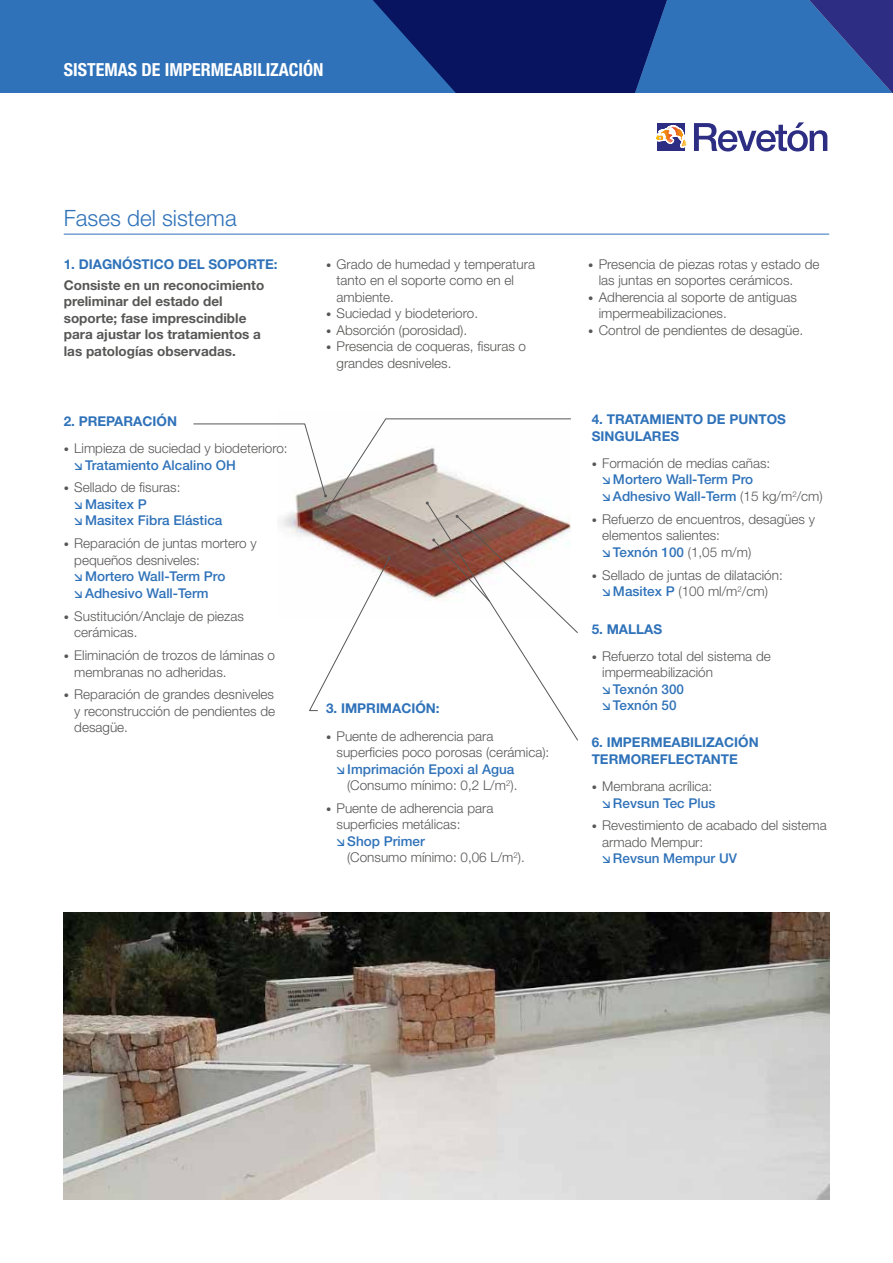
<style>
.page{position:relative;width:893px;height:1263px;background:#fff}
.page>*{position:absolute;margin:0;border:0;box-sizing:border-box;transform-origin:0 0}
.t1{font:300 22.5px "Helvetica Neue LT Std";color:#2f72b9}
.t2{font:700 condensed 18px "Helvetica Neue LT Std";color:#fff}
.t3{font:300 13.5px/16.5px "Helvetica Neue LT Std";color:#575756}
.t4{font:500 13.5px/16.5px "Helvetica Neue LT Std";color:#2f72b9}
.t5{font:700 13.5px/16.5px "Helvetica Neue LT Std";color:#2f72b9}
.t6{font:700 13.5px/16.5px "Helvetica Neue LT Std";color:#575756}
.s1{font-weight:500;font-size:10.5px}
.s2{font-family:"Gloriola Std";font-weight:500;font-size:10.5px;color:#2f72b9}
.s3{font-weight:500;color:#2f72b9}
.s4{font-size:10.5px;color:#575756}
.s5{font-weight:300;color:#575756}
.s6{font-family:"Gloriola Std";font-size:10.5px}
</style>
<div class="page">
<div style="left:0;top:0;width:353px;height:93px;background:#2f72b9"></div>
<svg style="left:353px;top:0;width:540px;height:93px;background:#1d448d"></svg>
<div style="left:657px;top:123px;width:28px;height:28px;background:#2d2e83"></div>
<svg style="left:694px;top:122px;width:133px;height:30px"></svg>
<svg style="left:656px;top:125px;width:31px;height:23px"></svg>
<hr style="left:64px;top:234px;width:765px;height:1px;background:#2f72b9">
<img style="left:64px;top:912px;width:765px;height:287px">
<svg style="left:193px;top:418px;width:385px;height:323px"></svg>
<h2 class="t2" style="left:64px;top:58px;width:261px">SISTEMAS DE IMPERMEABILIZACIÓN</h2>
<h1 class="t1" style="left:64px;top:204px;width:174px">Fases del sistema</h1>
<p class="t5" style="left:64px;top:255px;width:215px">1. DIAGNÓSTICO DEL SOPORTE:</p>
<p class="t6" style="left:64px;top:276px;width:202px">Consiste en un reconocimiento preliminar del estado del soporte; fase imprescindible para ajustar los tratamientos a las patologías observadas.</p>
<p class="t5" style="left:64px;top:412px;width:115px">2. PREPARACIÓN</p>
<p class="t3" style="left:75px;top:440px;width:215px;text-indent:-11px"><span class="s1">•</span> Limpieza de suciedad y biodeterioro: <span class="s2">↘</span> <span class="s3">Tratamiento Alcalino OH</span></p>
<p class="t4" style="left:75px;top:479px;width:149px;text-indent:-11px"><span class="s4">•</span> <span class="s5">Sellado de fisuras:<br></span><span class="s6">↘</span> Masitex P<br><span class="s6">↘</span> Masitex Fibra Elástica</p>
<p class="t3" style="left:74px;top:535px;width:184px;text-indent:-10px"><span class="s1">•</span> Reparación de juntas mortero y pequeños desniveles:<br><span class="s2">↘</span> <span class="s3">Mortero Wall-Term Pro<br></span><span class="s2">↘</span> <span class="s3">Adhesivo Wall-Term</span></p>
<p class="t3" style="left:74px;top:607px;width:171px;text-indent:-10px"><span class="s1">•</span> Sustitución/Anclaje de piezas cerámicas.</p>
<p class="t3" style="left:74px;top:647px;width:202px;text-indent:-10px"><span class="s1">•</span> Eliminación de trozos de láminas o membranas no adheridas.</p>
<p class="t3" style="left:74px;top:686px;width:202px;text-align:justify;text-indent:-10px"><span class="s1">•</span> Reparación de grandes desniveles y reconstrucción de pendientes de desagüe.</p>
<p class="t3" style="left:336px;top:255px;width:200px;text-indent:-10px"><span class="s1">•</span> Grado de humedad y temperatura tanto en el soporte como en el ambiente.</p>
<p class="t3" style="left:326px;top:305px;width:154px"><span class="s1">•</span> Suciedad y biodeterioro.</p>
<p class="t3" style="left:326px;top:321px;width:143px"><span class="s1">•</span> Absorción (porosidad).</p>
<p class="t3" style="left:336px;top:338px;width:191px;text-indent:-10px"><span class="s1">•</span> Presencia de coqueras, fisuras o grandes desniveles.</p>
<p class="t5" style="left:326px;top:700px;width:115px">3. IMPRIMACIÓN:</p>
<p class="t3" style="left:326px;top:727px;width:169px"><span class="s1">•</span> Puente de adherencia para</p>
<p class="t3" style="left:336px;top:744px;width:214px">superficies poco porosas (cerámica):</p>
<p class="t4" style="left:337px;top:760px;width:179px"><span class="s6">↘</span> Imprimación Epoxi al Agua</p>
<p class="t3" style="left:347px;top:777px;width:172px">(Consumo mínimo: 0,2 L/m<sup>2</sup>).</p>
<p class="t3" style="left:336px;top:800px;width:158px;text-indent:-10px"><span class="s1">•</span> Puente de adherencia para superficies metálicas:<br><span class="s2">↘</span> <span class="s3">Shop Primer</span></p>
<p class="t3" style="left:347px;top:849px;width:179px">(Consumo mínimo: 0,06 L/m<sup>2</sup>).</p>
<p class="t3" style="left:599px;top:255px;width:222px;text-indent:-10px"><span class="s1">•</span> Presencia de piezas rotas y estado de las juntas en soportes cerámicos.</p>
<p class="t3" style="left:599px;top:288px;width:200px;text-indent:-10px"><span class="s1">•</span> Adherencia al soporte de antiguas impermeabilizaciones.</p>
<p class="t3" style="left:588px;top:321px;width:217px"><span class="s1">•</span> Control de pendientes de desagüe.</p>
<p class="t5" style="left:592px;top:411px;width:196px">4. TRATAMIENTO DE PUNTOS<br>SINGULARES</p>
<p class="t4" style="left:602px;top:455px;width:222px;text-indent:-11px"><span class="s4">•</span> <span class="s5">Formación de medias cañas:<br></span><span class="s6">↘</span> Mortero Wall-Term Pro<br><span class="s6">↘</span> Adhesivo Wall-Term <span class="s5">(15 kg/m</span><sup>2</sup><span class="s5">/cm)</span></p>
<p class="t3" style="left:602px;top:510px;width:214px;text-indent:-10px"><span class="s1">•</span> Refuerzo de encuentros, desagües y elementos salientes:<br><span class="s2">↘</span> <span class="s3">Texnón 100</span> (1,05 m/m)</p>
<p class="t3" style="left:592px;top:566px;width:193px;text-align:center"><span class="s1">•</span> Sellado de juntas de dilatación: <span class="s2">↘</span> <span class="s3">Masitex P</span> (100 ml/m<sup>2</sup>/cm)</p>
<p class="t5" style="left:592px;top:620px;width:72px">5. MALLAS</p>
<p class="t3" style="left:602px;top:647px;width:170px;text-indent:-10px"><span class="s1">•</span> Refuerzo total del sistema de impermeabilización<br><span class="s2">↘</span> <span class="s3">Texnón 300<br></span><span class="s2">↘</span> <span class="s3">Texnón 50</span></p>
<p class="t5" style="left:592px;top:734px;width:168px">6. IMPERMEABILIZACIÓN<br>TERMOREFLECTANTE</p>
<p class="t3" style="left:592px;top:778px;width:125px;text-align:right"><span class="s1">•</span> Membrana acrílica: <span class="s2">↘</span> <span class="s3">Revsun Tec Plus</span></p>
<p class="t3" style="left:602px;top:817px;width:226px;text-indent:-10px"><span class="s1">•</span> Revestimiento de acabado del sistema armado Mempur:<br><span class="s2">↘</span> <span class="s3">Revsun Mempur UV</span></p>
</div>
